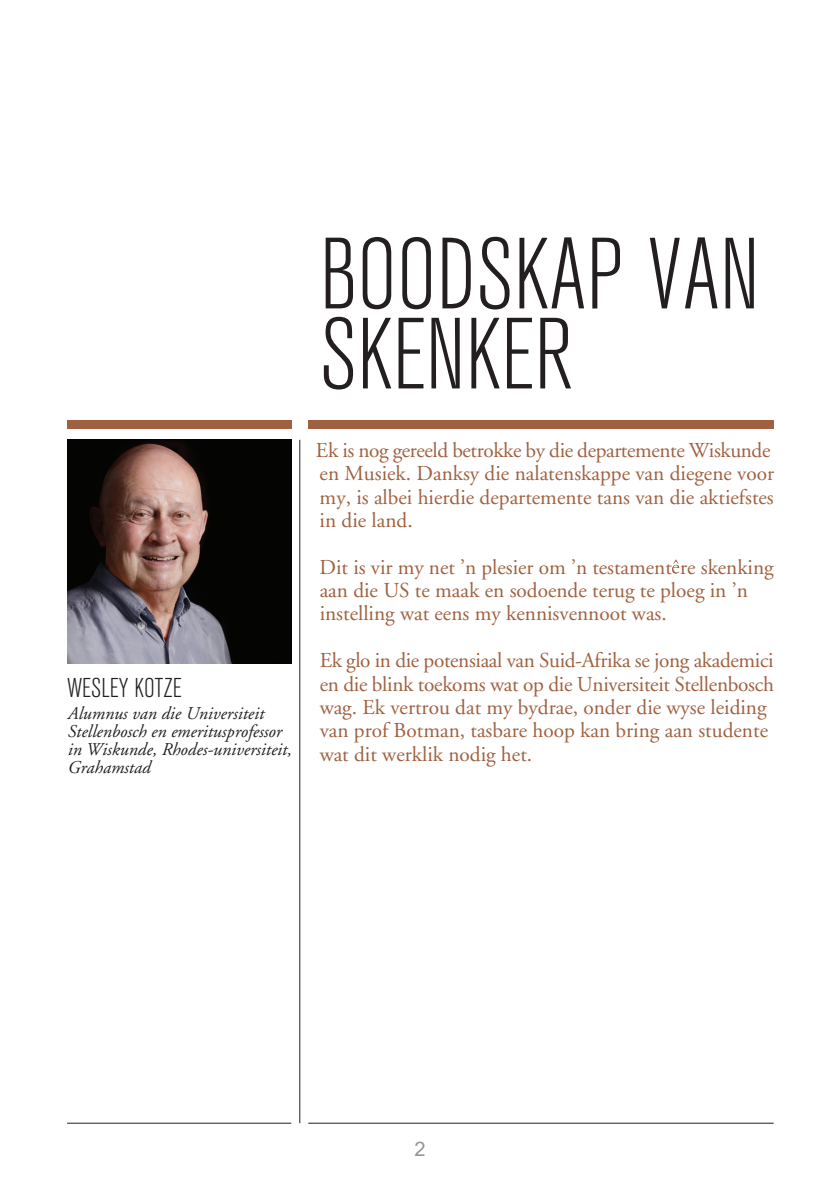
<style>
.page{position:relative;width:840px;height:1191px;background:#fff}
.page>*{position:absolute;margin:0;border:0;box-sizing:border-box;transform-origin:0 0}
.t1{font:300 condensed 100px/80px "Akzidenz Grotesk BE";color:#231f20}
.t2{font:300 condensed 27px "Akzidenz Grotesk BE";color:#231f20}
.t3{font:21.2px/23.4px "Adobe Garamond";color:#a06140}
.t4{font:20px "Arial";color:#939598}
.t5{font:italic 18px/18px "Adobe Garamond";color:#231f20}
</style>
<div class="page">
<img style="left:67px;top:440px;width:224px;height:224px">
<div style="left:308px;top:420px;width:465px;height:8px;background:#a06140"></div>
<svg style="left:672px;top:559px;width:7px;height:15px"></svg>
<hr style="left:299px;top:440px;width:1px;height:683px;background:#231f20">
<hr style="left:67px;top:1122px;width:224px;height:1px;background:#231f20">
<hr style="left:308px;top:1122px;width:465px;height:1px;background:#231f20">
<div style="left:67px;top:420px;width:224px;height:8px;background:#a06140"></div>
<p class="t2" style="left:67px;top:673px;width:116px">WESLEY KOTZE</p>
<p class="t5" style="left:67px;top:705px;width:225px">Alumnus van die Universiteit<br>Stellenbosch en emeritusprofessor in Wiskunde, Rhodes-universiteit,<br>Grahamstad</p>
<p class="t1" style="left:319px;top:237px;width:441px">BOODSKAP VAN<br>SKENKER</p>
<p class="t3" style="left:316px;top:439px;width:459px">Ek is nog gereeld betrokke by die departemente Wiskunde en Musiek. Danksy die nalatenskappe van diegene voor my, is albei hierdie departemente tans van die aktiefstes in die land.</p>
<p class="t3" style="left:319px;top:556px;width:455px">Dit is vir my net ’n plesier om ’n testament re skenking aan die US te maak en sodoende terug te ploeg in ’n instelling wat eens my kennisvennoot was.</p>
<p class="t3" style="left:319px;top:649px;width:455px">Ek glo in die potensiaal van Suid-Afrika se jong akademici en die blink toekoms wat op die Universiteit Stellenbosch wag. Ek vertrou dat my bydrae, onder die wyse leiding van prof Botman, tasbare hoop kan bring aan studente wat dit werklik nodig het.</p>
<p class="t4" style="left:414px;top:1135px;width:13px">2</p>
</div>
